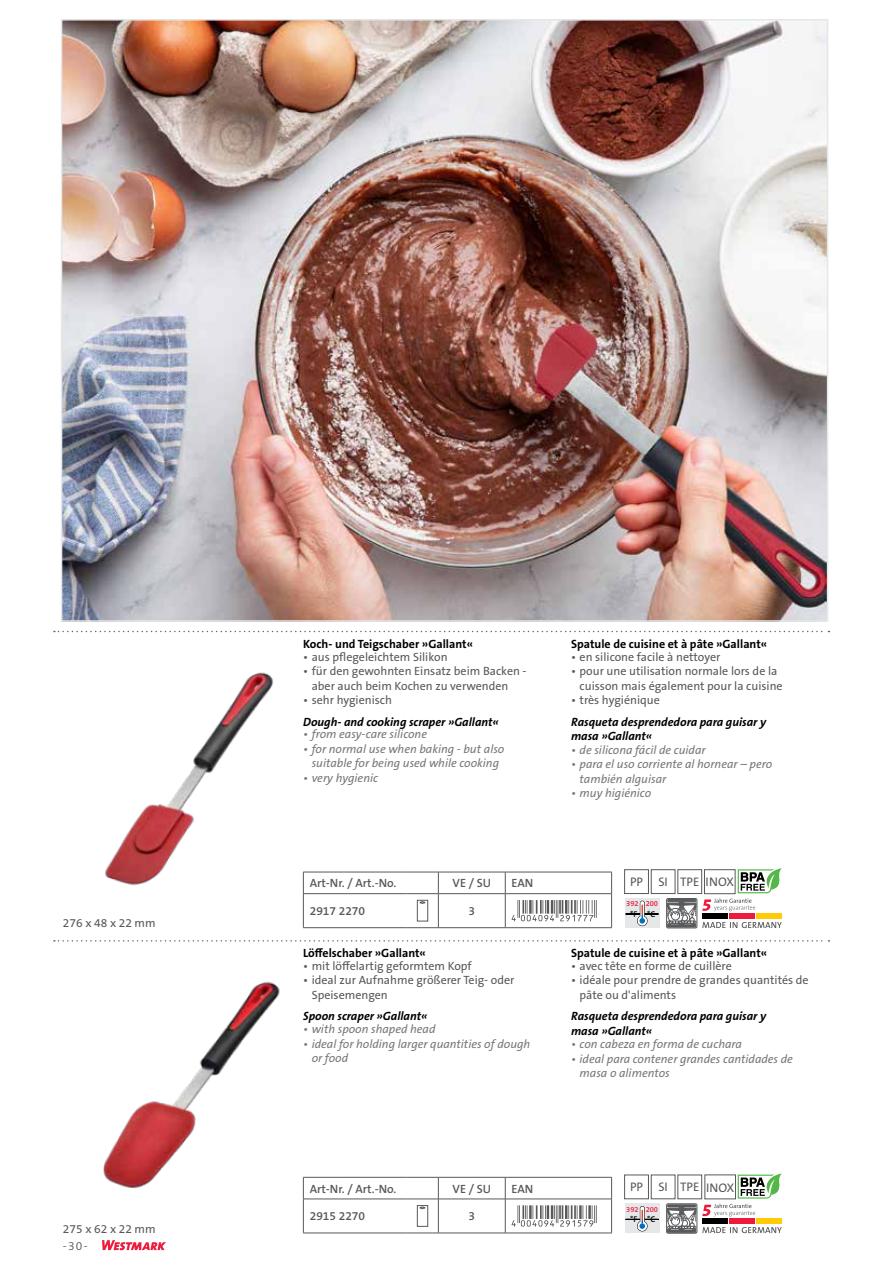
<style>
.page{position:relative;width:893px;height:1263px;background:#fff}
.page>*{position:absolute;margin:0;border:0;box-sizing:border-box;transform-origin:0 0}
.t1{font:12.45px "The Sans B W5 Plain";color:#58595b}
.t2{font:12px/14.4px "The Sans B W5 Plain";color:#58595b}
.t3{font:italic 12px/14.4px "The Sans B W5 Plain";color:#77787b}
.t4{font:italic 700 12px/14.4px "The Sans B W7";color:#000}
.t5{font:700 12px "The Sans B W7";color:#000}
.t6{font:600 12px "The Sans B W6";color:#58595b}
.t7{font:300 12px "The Sans B W4";color:#58595b}
.t8{font:600 8.4px "The Sans B W6";color:#000}
.t9{font:600 7.5px "The Sans B W6";color:#ed1a3b}
</style>
<div class="page">
<svg style="left:54px;top:631px;width:775px;height:1px"></svg>
<svg style="left:54px;top:940px;width:775px;height:1px"></svg>
<svg style="left:102px;top:1240px;width:64px;height:10px"></svg>
<svg style="left:438px;top:873px;width:1px;height:20px"></svg>
<svg style="left:505px;top:873px;width:1px;height:20px"></svg>
<hr style="left:438px;top:894px;width:1px;height:33px;background:#58595b">
<hr style="left:505px;top:894px;width:1px;height:33px;background:#58595b">
<hr style="left:407px;top:927px;width:31px;height:1px;background:#58595b">
<hr style="left:438px;top:927px;width:67px;height:1px;background:#58595b">
<hr style="left:407px;top:872px;width:31px;height:1px;background:#58595b">
<hr style="left:438px;top:872px;width:67px;height:1px;background:#58595b">
<hr style="left:303px;top:893px;width:104px;height:1px;background:#58595b">
<hr style="left:407px;top:893px;width:31px;height:1px;background:#58595b">
<hr style="left:438px;top:893px;width:67px;height:1px;background:#58595b">
<hr style="left:505px;top:893px;width:107px;height:1px;background:#58595b">
<hr style="left:303px;top:872px;width:104px;height:1px;background:#58595b">
<svg style="left:303px;top:872px;width:1px;height:21px"></svg>
<hr style="left:505px;top:872px;width:107px;height:1px;background:#58595b">
<svg style="left:611px;top:872px;width:1px;height:21px"></svg>
<hr style="left:303px;top:894px;width:1px;height:33px;background:#58595b">
<hr style="left:611px;top:894px;width:1px;height:33px;background:#58595b">
<hr style="left:303px;top:927px;width:104px;height:1px;background:#58595b">
<hr style="left:505px;top:927px;width:107px;height:1px;background:#58595b">
<div style="left:417px;top:900px;width:11px;height:21px;border:1px solid #58595b"></div>
<svg style="left:420px;top:901px;width:5px;height:3px"></svg>
<svg style="left:512px;top:900px;width:85px;height:21px"></svg>
<svg style="left:438px;top:1178px;width:1px;height:21px"></svg>
<svg style="left:505px;top:1178px;width:1px;height:21px"></svg>
<hr style="left:438px;top:1199px;width:1px;height:34px;background:#58595b">
<hr style="left:505px;top:1199px;width:1px;height:34px;background:#58595b">
<hr style="left:407px;top:1233px;width:31px;height:1px;background:#58595b">
<hr style="left:438px;top:1233px;width:67px;height:1px;background:#58595b">
<hr style="left:407px;top:1177px;width:31px;height:1px;background:#58595b">
<hr style="left:438px;top:1177px;width:67px;height:1px;background:#58595b">
<hr style="left:303px;top:1199px;width:104px;height:1px;background:#58595b">
<hr style="left:407px;top:1199px;width:31px;height:1px;background:#58595b">
<hr style="left:438px;top:1199px;width:67px;height:1px;background:#58595b">
<hr style="left:505px;top:1199px;width:107px;height:1px;background:#58595b">
<hr style="left:303px;top:1177px;width:104px;height:1px;background:#58595b">
<svg style="left:303px;top:1177px;width:1px;height:22px"></svg>
<hr style="left:505px;top:1177px;width:107px;height:1px;background:#58595b">
<svg style="left:611px;top:1177px;width:1px;height:22px"></svg>
<hr style="left:303px;top:1199px;width:1px;height:34px;background:#58595b">
<hr style="left:611px;top:1199px;width:1px;height:34px;background:#58595b">
<hr style="left:303px;top:1233px;width:104px;height:1px;background:#58595b">
<hr style="left:505px;top:1233px;width:107px;height:1px;background:#58595b">
<div style="left:417px;top:1205px;width:11px;height:21px;border:1px solid #58595b"></div>
<svg style="left:420px;top:1206px;width:5px;height:3px"></svg>
<svg style="left:512px;top:1205px;width:85px;height:21px"></svg>
<div style="left:624px;top:869px;width:25px;height:25px;border:1px solid #58595b"></div>
<div style="left:624px;top:1175px;width:25px;height:24px;border:1px solid #58595b"></div>
<div style="left:651px;top:869px;width:24px;height:25px;border:1px solid #58595b"></div>
<div style="left:678px;top:869px;width:24px;height:25px;border:1px solid #58595b"></div>
<div style="left:651px;top:1175px;width:24px;height:24px;border:1px solid #58595b"></div>
<div style="left:666px;top:898px;width:31px;height:30px;border:1px solid #58595b"></div>
<div style="left:667px;top:899px;width:29px;height:3px;border:1px solid #58595b"></div>
<svg style="left:667px;top:902px;width:29px;height:25px"></svg>
<div style="left:666px;top:1203px;width:31px;height:30px;border:1px solid #58595b"></div>
<div style="left:667px;top:1205px;width:29px;height:2px;border:1px solid #58595b"></div>
<svg style="left:667px;top:1207px;width:29px;height:25px"></svg>
<svg style="left:702px;top:868px;width:80px;height:43px"></svg>
<svg style="left:702px;top:1173px;width:80px;height:43px"></svg>
<div style="left:625px;top:898px;width:35px;height:30px;background:#e6e7e8"></div>
<svg style="left:626px;top:901px;width:33px;height:25px"></svg>
<div style="left:625px;top:1203px;width:35px;height:30px;background:#e6e7e8"></div>
<svg style="left:626px;top:1206px;width:33px;height:25px"></svg>
<img style="left:105px;top:672px;width:169px;height:214px">
<img style="left:103px;top:981px;width:177px;height:208px">
<img style="left:64px;top:22px;width:761px;height:597px">
<div style="left:678px;top:1175px;width:24px;height:24px;border:1px solid #58595b"></div>
<div style="left:704px;top:869px;width:31px;height:25px;border:1px solid #58595b"></div>
<svg style="left:702px;top:922px;width:80px;height:6px"></svg>
<div style="left:729px;top:914px;width:26px;height:5px;background:#ed1a3b"></div>
<div style="left:756px;top:914px;width:26px;height:5px;background:#ffcb05"></div>
<div style="left:702px;top:914px;width:26px;height:5px;background:#000"></div>
<svg style="left:702px;top:1227px;width:80px;height:6px"></svg>
<div style="left:729px;top:1219px;width:26px;height:5px;background:#ed1a3b"></div>
<div style="left:756px;top:1219px;width:26px;height:5px;background:#ffcb05"></div>
<div style="left:702px;top:1219px;width:26px;height:5px;background:#000"></div>
<p class="t2" style="left:63px;top:915px;width:94px">276 x 48 x 22 mm</p>
<p class="t2" style="left:63px;top:1222px;width:94px">275 x 62 x 22 mm</p>
<p class="t7" style="left:63px;top:1238px;width:26px">-30-</p>
<p class="t5" style="left:303px;top:636px;width:171px">Koch- und Teigschaber »Gallant«</p>
<p class="t2" style="left:303px;top:650px;width:146px">• aus pflegeleichtem Silikon</p>
<p class="t2" style="left:312px;top:664px;width:216px;text-indent:-9px">• für den gewohnten Einsatz beim Backen - aber auch beim Kochen zu verwenden</p>
<p class="t2" style="left:303px;top:693px;width:90px">• sehr hygienisch</p>
<p class="t4" style="left:303px;top:714px;width:197px">Dough- and cooking scraper »Gallant«</p>
<p class="t3" style="left:303px;top:727px;width:125px">• from easy-care silicone</p>
<p class="t3" style="left:303px;top:742px;width:203px;text-align:center">• for normal use when baking - but also suitable for being used while cooking</p>
<p class="t3" style="left:303px;top:771px;width:76px">• very hygienic</p>
<p class="t6" style="left:310px;top:875px;width:88px">Art-Nr. / Art.-No.</p>
<p class="t6" style="left:453px;top:875px;width:40px">VE / SU</p>
<p class="t6" style="left:512px;top:875px;width:23px">EAN</p>
<p class="t6" style="left:310px;top:903px;width:57px">2917 2270</p>
<p class="t6" style="left:468px;top:903px;width:8px">3</p>
<p class="t5" style="left:303px;top:945px;width:124px">Löffelschaber »Gallant«</p>
<p class="t2" style="left:303px;top:959px;width:170px">• mit löffelartig geformtem Kopf</p>
<p class="t2" style="left:312px;top:973px;width:204px;text-indent:-9px">• ideal zur Aufnahme größerer Teig- oder<br>Speisemengen</p>
<p class="t4" style="left:303px;top:1009px;width:126px">Spoon scraper »Gallant«</p>
<p class="t3" style="left:303px;top:1022px;width:134px">• with spoon shaped head</p>
<p class="t3" style="left:312px;top:1036px;width:220px;text-indent:-9px">• ideal for holding larger quantities of dough or food</p>
<p class="t5" style="left:571px;top:636px;width:198px">Spatule de cuisine et à pâte »Gallant«</p>
<p class="t2" style="left:571px;top:650px;width:151px">• en silicone facile à nettoyer</p>
<p class="t2" style="left:580px;top:664px;width:205px;text-indent:-9px">• pour une utilisation normale lors de la cuisson mais également pour la cuisine</p>
<p class="t2" style="left:571px;top:693px;width:90px">• très hygiénique</p>
<p class="t4" style="left:571px;top:714px;width:197px">Rasqueta desprendedora para guisar y masa »Gallant«</p>
<p class="t3" style="left:571px;top:743px;width:136px">• de silicona fácil de cuidar</p>
<p class="t3" style="left:580px;top:757px;width:194px;text-indent:-9px">• para el uso corriente al hornear – pero también alguisar</p>
<p class="t3" style="left:571px;top:786px;width:82px">• muy higiénico</p>
<p class="t1" style="left:630px;top:874px;width:15px">PP</p>
<p class="t1" style="left:658px;top:874px;width:42px">SI TPE</p>
<p class="t9" style="left:626px;top:899px;width:33px">392 200</p>
<p class="t8" style="left:630px;top:908px;width:26px">°F °C</p>
<p class="t1" style="left:706px;top:874px;width:30px">INOX</p>
<p class="t5" style="left:571px;top:945px;width:198px">Spatule de cuisine et à pâte »Gallant«</p>
<p class="t2" style="left:571px;top:959px;width:162px">• avec tête en forme de cuillère</p>
<p class="t2" style="left:580px;top:973px;width:231px;text-indent:-9px">• idéale pour prendre de grandes quantités de pâte ou d'aliments</p>
<p class="t4" style="left:571px;top:1009px;width:197px">Rasqueta desprendedora para guisar y masa »Gallant«</p>
<p class="t3" style="left:571px;top:1037px;width:172px">• con cabeza en forma de cuchara</p>
<p class="t3" style="left:580px;top:1051px;width:215px;text-indent:-9px">• ideal para contener grandes cantidades de masa o alimentos</p>
<p class="t6" style="left:310px;top:1181px;width:88px">Art-Nr. / Art.-No.</p>
<p class="t6" style="left:453px;top:1181px;width:40px">VE / SU</p>
<p class="t6" style="left:512px;top:1181px;width:23px">EAN</p>
<p class="t6" style="left:310px;top:1208px;width:57px">2915 2270</p>
<p class="t6" style="left:468px;top:1208px;width:8px">3</p>
<p class="t1" style="left:630px;top:1179px;width:15px">PP</p>
<p class="t1" style="left:658px;top:1179px;width:11px">SI</p>
<p class="t9" style="left:626px;top:1204px;width:33px">392 200</p>
<p class="t8" style="left:630px;top:1213px;width:26px">°F °C</p>
<p class="t1" style="left:680px;top:1179px;width:21px">TPE</p>
<p class="t1" style="left:706px;top:1179px;width:30px">INOX</p>
</div>
